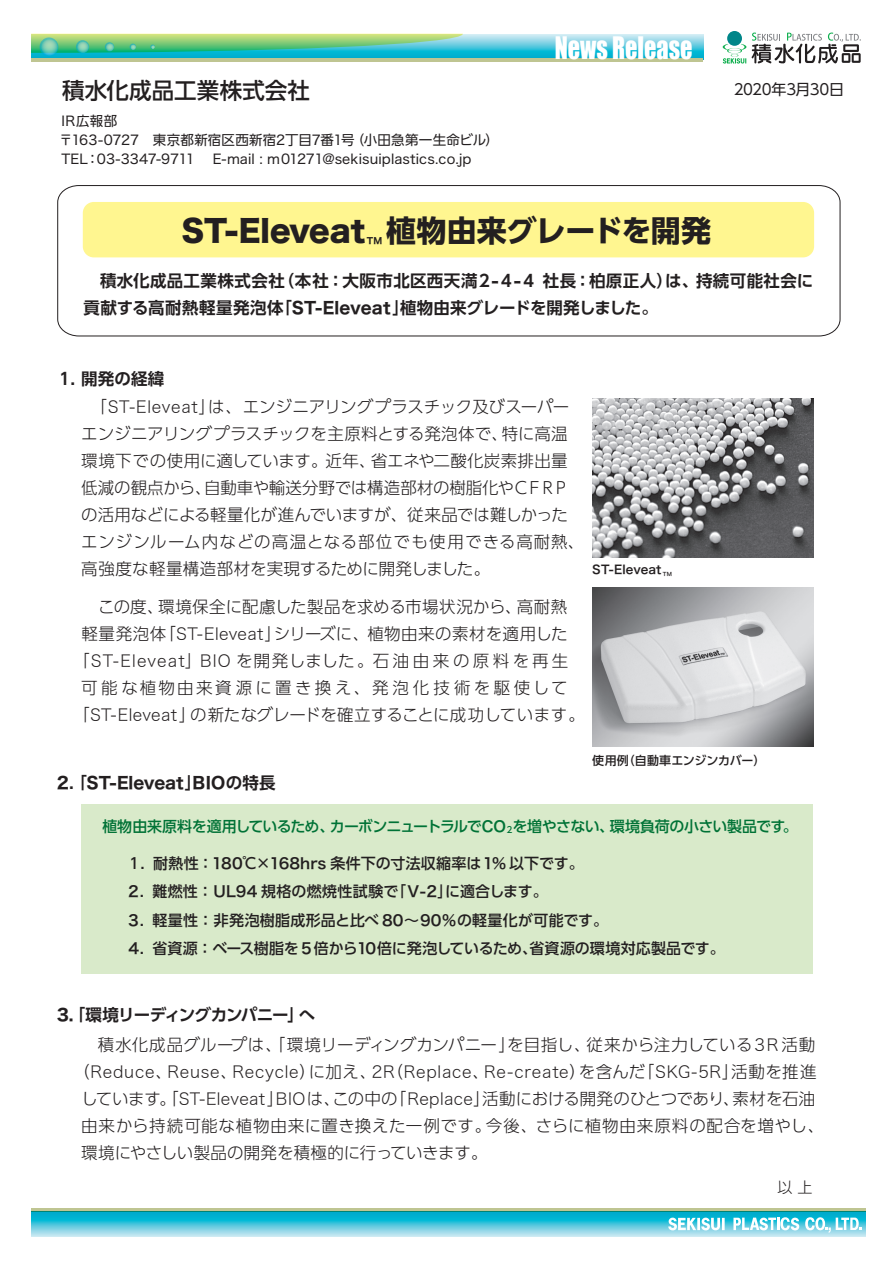
<style>
.page{position:relative;width:893px;height:1263px;background:#fff}
.page>*{position:absolute;margin:0;border:0;box-sizing:border-box;transform-origin:0 0}
.t1{font:700 30px "UD Shin Go Pro";letter-spacing:-.005em;color:#231f20}
.t2{font:30px "Hiragino Sans W8";color:#231f20}
.t3{font:28.5px "Impact";color:#fff;scale:.85 1}
.t4{font:500 22.5px "UD Shin Go Pro";letter-spacing:.005em;color:#231f20}
.t5{font:300 16.5px/27px "UD Shin Go Pro";letter-spacing:.01em;color:#231f20}
.t6{font:700 16.5px/27px "UD Shin Go Pro De";letter-spacing:.015em;color:#231f20}
.t7{font:16.5px "Hiragino Sans W2";letter-spacing:.045em;color:#231f20}
.t8{font:300 16.5px "UD Shin Go Pro";letter-spacing:.185em;color:#231f20}
.t9{font:300 16.5px "UD Shin Go Pro";letter-spacing:.205em;color:#231f20}
.t10{font:16.5px "Hiragino Sans W7";color:#231f20}
.t11{font:700 16.5px "UD Shin Go Pro De";letter-spacing:-.055em;color:#231f20}
.t12{font:500 15px/28.5px "UD Shin Go Pro";letter-spacing:.005em;color:#231f20}
.t13{font:500 15px "UD Shin Go Pro";letter-spacing:-.045em;color:#007236}
.t14{font:15px "UD Shin Go Pro";letter-spacing:-.03em;color:#231f20}
.t15{font:300 15px "UD Shin Go Pro";color:#231f20}
.t16{font:13.5px "Hiragino Sans W4";letter-spacing:.005em;color:#231f20}
.t17{font:13.5px/19.2px "UD Shin Go Pro";letter-spacing:.015em;color:#231f20}
.t18{font:500 12px "UD Shin Go Pro";letter-spacing:.005em;color:#231f20}
.t19{font:12px "Hiragino Sans W6";letter-spacing:.01em;color:#231f20}
.t20{font:8.7px "Hiragino Sans W7";color:#231f20}
.t21{font:5.25px "Hiragino Sans W6";color:#231f20}
.s1{font-family:"Hiragino Sans W4"}
.s2{font-family:"UD Shin Go Pro"}
.s3{font-family:"Hiragino Sans W7";font-weight:400}
.s4{font-family:"Hiragino Sans W2";font-weight:400}
.s5{font-family:"UD Shin Go Pro De";font-weight:700}
.s6{font-family:"Hiragino Sans W6";font-weight:400}
.s7{font-size:8.7px}
.s8{font-family:"UD Shin Go Pro";font-weight:300}
</style>
<div class="page">
<svg style="left:57px;top:185px;width:784px;height:152px"></svg>
<div style="left:83px;top:202px;width:731px;height:55px;background:#fff690;border-radius:11px"></div>
<div style="left:82px;top:804px;width:731px;height:169px;background:#d9eaca"></div>
<img style="left:592px;top:398px;width:222px;height:160px">
<img style="left:592px;top:587px;width:222px;height:159px">
<hr style="left:31px;top:1208px;width:835px;height:4px;background:#bfc592">
<svg style="left:727px;top:31px;width:15px;height:15px"></svg>
<svg style="left:723px;top:33px;width:138px;height:31px"></svg>
<svg style="left:31px;top:34px;width:672px;height:25px;background:#4bc3d5"></svg>
<hr style="left:31px;top:59px;width:672px;height:3px;background:#bfc592">
<svg style="left:31px;top:1211px;width:835px;height:25px;background:#48c2d8"></svg>
<svg style="left:668px;top:1217px;width:57px;height:13px"></svg>
<svg style="left:733px;top:1217px;width:66px;height:13px"></svg>
<svg style="left:805px;top:1217px;width:56px;height:16px"></svg>
<svg style="left:40px;top:37px;width:18px;height:19px"></svg>
<svg style="left:31px;top:34px;width:432px;height:19px;background:#72ca91"></svg>
<h3 class="t4" style="left:62px;top:72px;width:249px">積水化成品工業株式会社</h3>
<p class="t17" style="left:59px;top:110px;width:441px"><span class="s1">IR</span>広報部<br>〒<span class="s1">163-0727</span>　東京都新宿区西新宿<span class="s1">2</span>丁目<span class="s1">7</span>番<span class="s1">1</span>号（小田急第一生命ビル）</p>
<p class="t16" style="left:61px;top:147px;width:135px">TEL<span class="s2">：</span>03-3347-9711</p>
<p class="t16" style="left:213px;top:147px;width:260px">E-mail : m01271@sekisuiplastics.co.jp</p>
<h2 class="t3" style="left:555px;top:26px;width:164px">News Release</h2>
<p class="t14" style="left:734px;top:77px;width:112px">2020年3月30日</p>
<h1 class="t1" style="left:386px;top:206px;width:327px">植物由来グレードを開発</h1>
<p class="t6" style="left:83px;top:267px;width:731px">　積水化成品工業株式会社（本社：大阪市北区西天満２<span class="s3">-</span>４<span class="s3">-</span>４社長：柏原正人）は、持続可能社会に貢献する高耐熱軽量発泡体「<span class="s3">ST-Eleveat</span>」植物由来グレードを開発しました。</p>
<h1 class="t2" style="left:182px;top:214px;width:185px">ST-Eleveat</h1>
<p class="t20" style="left:367px;top:234px;width:17px">TM</p>
<p class="t6" style="left:57px;top:365px;width:109px">１．開発の経緯</p>
<p class="t5" style="left:81px;top:393px;width:504px">　「<span class="s4">ST-Eleveat</span>」は、エンジニアリングプラスチック及びスーパーエンジニアリングプラスチックを主原料とする発泡体で、特に高温環境下での使用に適しています。近年、省エネや二酸化炭素排出量低減の観点から、自動車や輸送分野では構造部材の樹脂化やＣＦＲＰの活用などによる軽量化が進んでいますが、従来品では難しかったエンジンルーム内などの高温となる部位でも使用できる高耐熱、高強度な軽量構造部材を実現するために開発しました。</p>
<p class="t5" style="left:81px;top:592px;width:488px">　この度、環境保全に配慮した製品を求める市場状況から、高耐熱</p>
<p class="t5" style="left:81px;top:619px;width:488px">軽量発泡体「<span class="s4">ST-Eleveat</span>」シリーズに、植物由来の素材を適用した</p>
<p class="t8" style="left:73px;top:647px;width:497px">「<span class="s4">ST-Eleveat</span>」<span class="s4">BIO</span> を開発しました。石油由来の原料を再生</p>
<p class="t9" style="left:81px;top:674px;width:488px">可能な植物由来資源に置き換え、発泡化技術を駆使して</p>
<p class="t5" style="left:73px;top:700px;width:514px">「<span class="s4">ST-Eleveat</span>」の新たなグレードを確立することに成功しています。</p>
<p class="t10" style="left:57px;top:770px;width:220px">2<span class="s5">．「</span>ST-Eleveat<span class="s5">」</span>BIO<span class="s5">の特長</span></p>
<p class="t19" style="left:592px;top:559px;width:71px">ST-Eleveat</p>
<p class="t21" style="left:663px;top:569px;width:11px">TM</p>
<p class="t18" style="left:592px;top:750px;width:175px">使用例（自動車エンジンカバー）</p>
<p class="t13" style="left:102px;top:814px;width:697px">植物由来原料を適用しているため、カーボンニュートラルで<span class="s6">CO</span><span class="s7">２</span>を増やさない、環境負荷の小さい製品です。</p>
<p class="t12" style="left:127px;top:848px;width:600px">１．耐熱性：<span class="s6">180</span>℃×<span class="s6">168hrs</span> 条件下の寸法収縮率は<span class="s6">1%</span> 以下です。<br><span class="s6">2</span>．難燃性：<span class="s6">UL94</span> 規格の燃焼性試験で「<span class="s6">V-2</span>」に適合します。<br><span class="s6">3</span>．軽量性：非発泡樹脂成形品と比べ <span class="s6">80</span>～<span class="s6">90%</span>の軽量化が可能です。　<br><span class="s6">4</span>．省資源：ベース樹脂を <span class="s6">5</span> 倍から<span class="s6">10</span>倍に発泡しているため、省資源の環境対応製品です。</p>
<p class="t11" style="left:57px;top:1001px;width:260px"><span class="s3">3.</span>「環境リーディングカンパニー」へ</p>
<p class="t5" style="left:98px;top:1030px;width:719px">積水化成品グループは、「環境リーディングカンパニー」を目指し、従来から注力している<span class="s4">3R</span>活動</p>
<p class="t7" style="left:73px;top:1057px;width:745px"><span class="s8">（</span>Reduce<span class="s8">、</span>Reuse<span class="s8">、</span>Recycle<span class="s8">）に加え、</span>2R<span class="s8">（</span>Replace<span class="s8">、</span>Re-create<span class="s8">）を含んだ「</span>SKG-5R<span class="s8">」活動を推進</span></p>
<p class="t5" style="left:81px;top:1084px;width:744px">しています。「<span class="s4">ST-Eleveat</span>」<span class="s4">BIO</span>は、この中の「<span class="s4">Replace</span>」活動における開発のひとつであり、素材を石油由来から持続可能な植物由来に置き換えた一例です。今後、さらに植物由来原料の配合を増やし、環境にやさしい製品の開発を積極的に行っていきます。</p>
<p class="t15" style="left:777px;top:1175px;width:36px">以 上</p>
</div>
